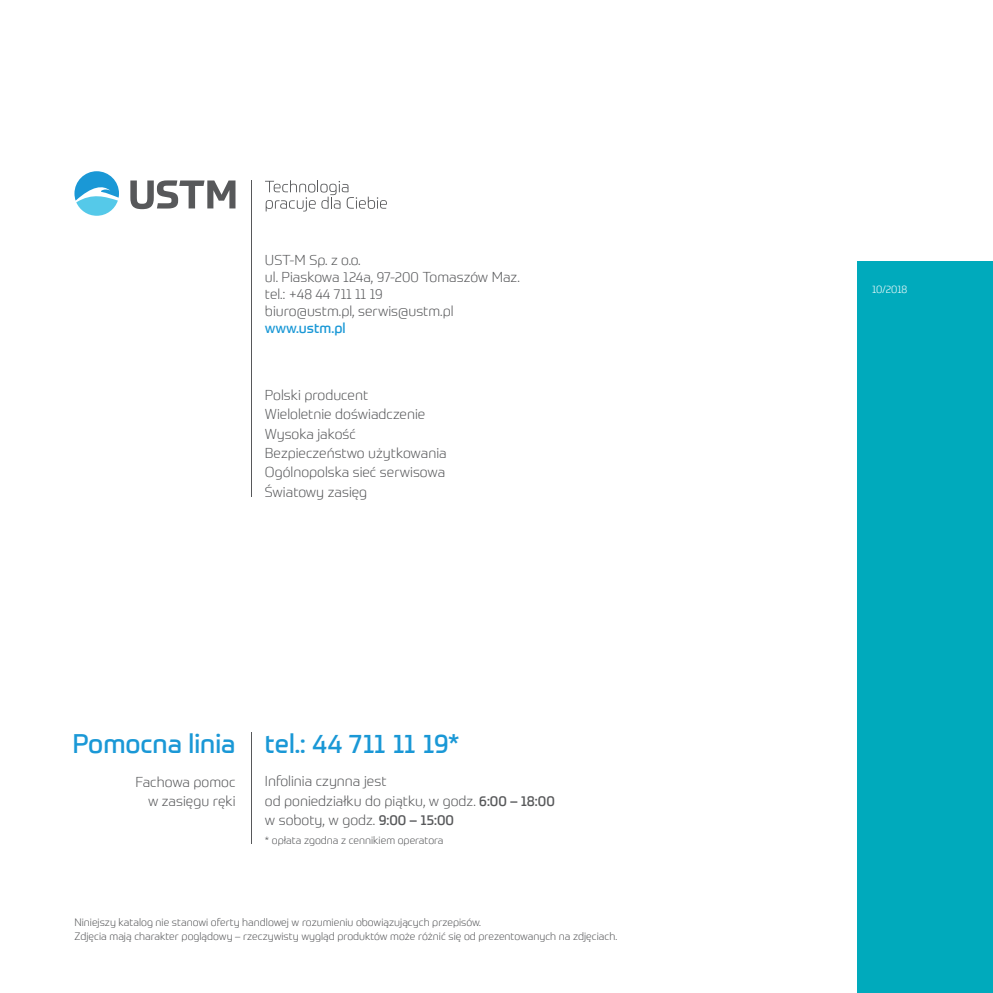
<style>
.page{position:relative;width:993px;height:993px;background:#fff}
.page>*{position:absolute;margin:0;border:0;box-sizing:border-box;transform-origin:0 0}
.t1{font:26.25px "Prometo";color:#1a98d6}
.t2{font:300 14px/19.2px "Prometo";color:#57585a}
.t3{font:14px "Prometo";color:#1a98d6}
.t4{font:300 10.5px/14px "Prometo";color:#57585a}
.t5{font:300 10.5px "Prometo";letter-spacing:-.01em;color:#fff}
.s1{font-weight:400}
</style>
<div class="page">
<div style="left:857px;top:261px;width:135px;height:731px;background:#00aabc"></div>
<hr style="left:250px;top:732px;width:1px;height:111px;background:#57585a">
<svg style="left:130px;top:180px;width:105px;height:29px"></svg>
<svg style="left:74px;top:171px;width:45px;height:45px"></svg>
<svg style="left:265px;top:180px;width:122px;height:31px"></svg>
<hr style="left:250px;top:180px;width:1px;height:316px;background:#57585a">
<p class="t2" style="left:265px;top:252px;width:256px;line-height:16.8px">UST-M Sp. z o.o.<br>ul. Piaskowa 124a, 97-200 Tomaszów Maz. tel.: +48 44 711 11 19<br>biuro@ustm.pl, serwis@ustm.pl</p>
<p class="t3" style="left:265px;top:319px;width:82px">www.ustm.pl</p>
<p class="t2" style="left:265px;top:385px;width:183px">Polski producent<br>Wieloletnie doświadczenie<br>Wysoka jakość<br>Bezpieczeństwo użytkowania<br>Ogólnopolska sieć serwisowa<br>Światowy zasięg</p>
<h1 class="t1" style="left:72px;top:727px;width:164px">Pomocna linia</h1>
<p class="t2" style="left:135px;top:771px;width:101px;text-align:right">Fachowa pomoc w zasięgu ręki</p>
<h1 class="t1" style="left:265px;top:727px;width:196px">tel.: 44 711 11 19*</h1>
<p class="t2" style="left:265px;top:771px;width:291px">Infolinia czynna jest<br>od poniedziałku do piątku, w godz. <span class="s1">6:00 – 18:00 </span>w soboty, w godz. <span class="s1">9:00 – 15:00</span></p>
<p class="t4" style="left:265px;top:833px;width:180px">* opłata zgodna z cennikiem operatora</p>
<p class="t4" style="left:74px;top:915px;width:544px">Niniejszy katalog nie stanowi oferty handlowej w rozumieniu obowiązujących przepisów.<br>Zdjęcia mają charakter poglądowy – rzeczywisty wygląd produktów może różnić się od prezentowanych na zdjęciach.</p>
<p class="t5" style="left:871px;top:283px;width:37px">10/2018</p>
</div>
